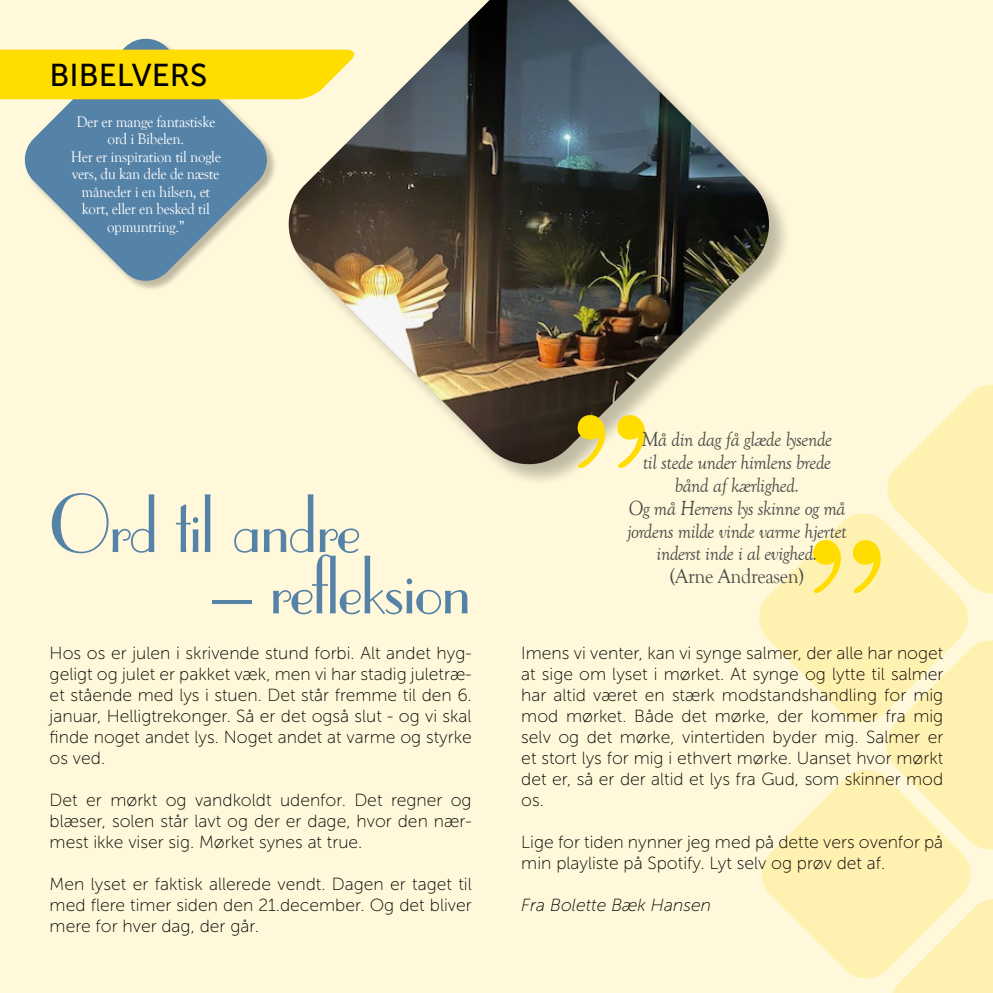
<style>
.page{position:relative;width:993px;height:993px;background:#fff}
.page>*{position:absolute;margin:0;border:0;box-sizing:border-box;transform-origin:0 0}
.t1{font:238px "Parisian BT";color:#fd0}
.t2{font:78.75px "Parisian BT";letter-spacing:-.03em;color:#5582a7}
.t3{font:31.5px "Museo Sans 500";color:#000}
.t4{font:italic 21px/22.8px "Goudy Old Style T";letter-spacing:-.02em;color:#4a4a49;text-align:center;scale:.95 1}
.t5{font:21px "Goudy Old Style T";letter-spacing:-.02em;color:#4a4a49;scale:.95 1}
.t6{font:17.5px/21px "Museo Sans 100";color:#000;text-align:justify}
.t7{font:italic 17.5px "Museo Sans 100";color:#000}
.t8{font:15.75px/17.5px "Goudy Old Style T";letter-spacing:-.02em;color:#fff;text-align:center;scale:.95 1}
</style>
<div class="page">
<div style="left:0;top:0;width:992px;height:992px;background:#fff8da"></div>
<hr style="left:992px;top:0;width:1px;height:992px;background:#fff8da">
<svg style="left:762px;top:770px;width:209px;height:209px;fill:#fff1b0"></svg>
<svg style="left:759px;top:513px;width:209px;height:209px;fill:#fff1b0"></svg>
<svg style="left:888px;top:895px;width:104px;height:97px"></svg>
<svg style="left:883px;top:637px;width:109px;height:215px"></svg>
<svg style="left:884px;top:385px;width:108px;height:211px"></svg>
<div style="left:25px;top:39px;width:252px;height:252px;background:#000;opacity:.25"></div>
<svg style="left:22px;top:38px;width:248px;height:246px;fill:#5582a7"></svg>
<div style="left:288px;top:0;width:503px;height:487px;background:#000;opacity:.25"></div>
<img style="left:283px;top:0;width:491px;height:469px">
<div style="left:0;top:50px;width:356px;height:49px;background:#fd0"></div>
<h3 class="t3" style="left:50px;top:58px;width:159px">BIBELVERS</h3>
<p class="t8" style="left:71px;top:113px;width:160px">Der er mange fantastiske ord i Bibelen.<br>Her er inspiration til nogle vers, du kan dele de næste måneder i en hilsen, et kort, eller en besked til opmuntring.”</p>
<h2 class="t2" style="left:50px;top:475px;width:312px">Ord til andre</h2>
<h2 class="t2" style="left:212px;top:536px;width:261px">– refleksion</h2>
<p class="t6" style="left:50px;top:642px;width:423px">Hos os er julen i skrivende stund forbi. Alt andet hyg&shy;geligt og julet er pakket væk, men vi har stadig juletræ&shy;et stående med lys i stuen. Det står fremme til den 6. januar, Helligtrekonger. Så er det også slut - og vi skal finde noget andet lys. Noget andet at varme og styrke os ved.</p>
<p class="t6" style="left:50px;top:789px;width:423px">Det er mørkt og vandkoldt udenfor. Det regner og blæser, solen står lavt og der er dage, hvor den nær&shy;mest ikke viser sig. Mørket synes at true.</p>
<p class="t6" style="left:50px;top:873px;width:423px">Men lyset er faktisk allerede vendt. Dagen er taget til med flere timer siden den 21.december. Og det bliver mere for hver dag, der går.</p>
<h1 class="t1" style="left:665px;top:521px;width:108px;rotate:-180deg">“</h1>
<p class="t4" style="left:641px;top:428px;width:202px">Må din dag få glæde lysende</p>
<p class="t4" style="left:627px;top:451px;width:233px">til stede under himlens brede bånd af kærlighed.<br>Og må Herrens lys skinne og må jordens milde vinde varme hjertet inderst inde i al evighed.</p>
<p class="t5" style="left:669px;top:564px;width:142px">(Arne Andreasen)</p>
<h1 class="t1" style="left:900px;top:646px;width:108px;rotate:-180deg">“</h1>
<p class="t6" style="left:521px;top:642px;width:423px">Imens vi venter, kan vi synge salmer, der alle har noget at sige om lyset i mørket. At synge og lytte til salmer har altid været en stærk modstandshandling for mig mod mørket. Både det mørke, der kommer fra mig selv og det mørke, vintertiden byder mig. Salmer er et stort lys for mig i ethvert mørke. Uanset hvor mørkt det er, så er der altid et lys fra Gud, som skinner mod os.</p>
<p class="t6" style="left:521px;top:831px;width:423px">Lige for tiden nynner jeg med på dette vers ovenfor på min playliste på Spotify. Lyt selv og prøv det af.</p>
<p class="t7" style="left:521px;top:895px;width:191px">Fra Bolette Bæk Hansen</p>
</div>
